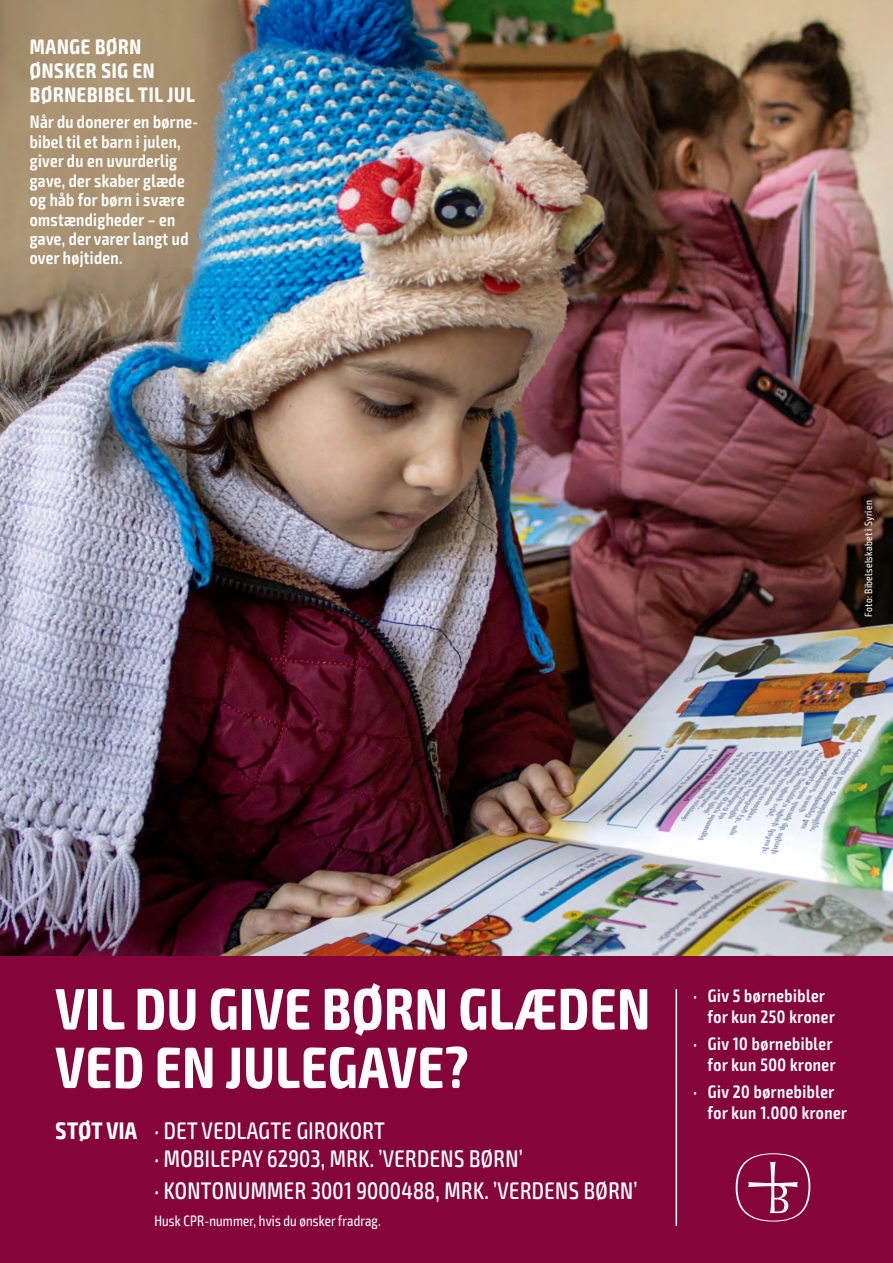
<style>
.page{position:relative;width:893px;height:1263px;background:#fff}
.page>*{position:absolute;margin:0;border:0;box-sizing:border-box;transform-origin:0 0}
.Faktatekst_billedtekst{font:700 condensed 58.5px "Exo 2";letter-spacing:.02em;color:#fff;scale:.94 1}
.Faktatekst_billedtekst-2{font:500 condensed 24px "Exo 2";letter-spacing:.02em;color:#fff;scale:.94 1}
.Faktatekst_billedtekst-3{font:700 condensed 21px "Exo 2";letter-spacing:.04em;color:#fff;scale:.94 1}
.Faktatekst_billedtekst-4{font:600 condensed 18px/19.5px "Exo 2";letter-spacing:.02em;color:#fff;scale:.94 1}
.Faktatekst_billedtekst-5{font:condensed 15px "Exo 2";letter-spacing:.01em;color:#fff;scale:.94 1}
.Fotobyline{font:condensed 10.5px "Exo 2";letter-spacing:.025em;color:#fff}
.s1{font-weight:700}
</style>
<div class="page">
<img style="left:0;top:0;width:893px;height:956px">
<div style="left:0;top:956px;width:893px;height:307px;background:#85043a"></div>
<hr style="left:676px;top:989px;width:1px;height:237px;background:#fff">
<svg style="left:736px;top:1153px;width:74px;height:68px"></svg>
<p class="Faktatekst_billedtekst-3" style="left:30px;top:34px;width:120px">MANGE BØRN</p>
<p class="Faktatekst_billedtekst-3" style="left:30px;top:58px;width:134px">ØNSKER SIG EN</p>
<p class="Faktatekst_billedtekst-3" style="left:30px;top:82px;width:177px">BØRNEBIBEL TIL JUL</p>
<p class="Faktatekst_billedtekst-4" style="left:30px;top:112px;width:181px">Når du donerer en børne&shy;bibel til et barn i julen, giver du en uvurderlig gave, der skaber glæde og håb for børn i svære omstændigheder – en gave, der varer langt ud over højtiden.</p>
<p class="Fotobyline" style="left:862px;top:617px;width:118px;rotate:-90deg">Foto: Bibelselskabet i Syrien</p>
<p class="Faktatekst_billedtekst" style="left:55px;top:974px;width:634px">VIL DU GIVE BØRN GLÆDEN</p>
<p class="Faktatekst_billedtekst" style="left:55px;top:1032px;width:441px">VED EN JULEGAVE?</p>
<p class="Faktatekst_billedtekst-2" style="left:56px;top:1116px;width:352px"><span class="s1">STØT VIA</span> · DET VEDLAGTE GIROKORT</p>
<p class="Faktatekst_billedtekst-2" style="left:154px;top:1145px;width:393px">· MOBILEPAY 62903, MRK. ’VERDENS BØRN’</p>
<p class="Faktatekst_billedtekst-2" style="left:154px;top:1176px;width:515px">· KONTONUMMER 3001 9000488, MRK. ’VERDENS BØRN’</p>
<p class="Faktatekst_billedtekst-5" style="left:154px;top:1212px;width:242px">Husk CPR-nummer, hvis du ønsker fradrag.</p>
<p class="Faktatekst_billedtekst-4" style="left:693px;top:986px;width:141px">· Giv 5 børnebibler</p>
<p class="Faktatekst_billedtekst-4" style="left:707px;top:1007px;width:137px">for kun 250 kroner</p>
<p class="Faktatekst_billedtekst-4" style="left:693px;top:1033px;width:153px;line-height:21px;text-align:right">· Giv 10 børnebibler for kun 500 kroner</p>
<p class="Faktatekst_billedtekst-4" style="left:707px;top:1081px;width:150px;line-height:21px;text-indent:-14px">· Giv 20 børnebibler for kun 1.000 kroner</p>
</div>
